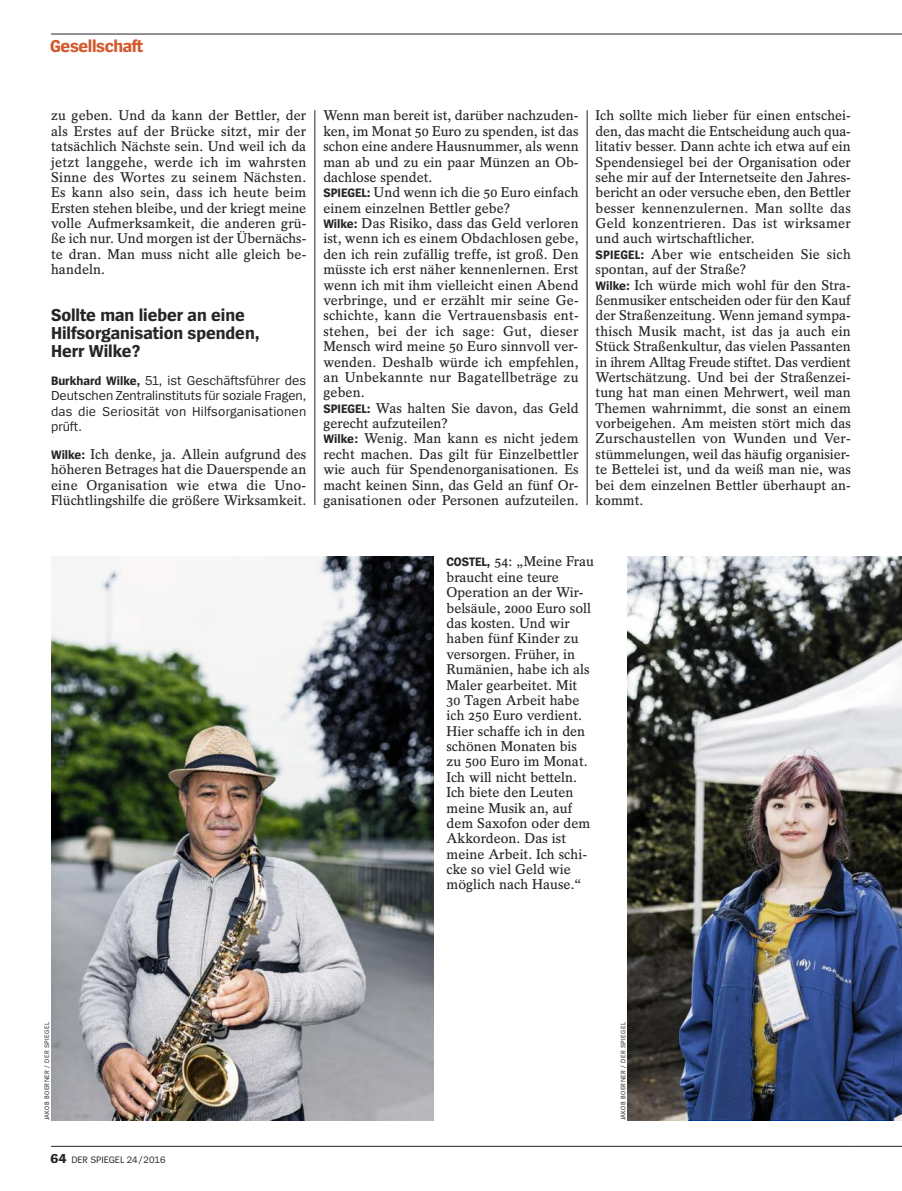
<style>
.page{position:relative;width:902px;height:1191px;background:#fff}
.page>*{position:absolute;margin:0;border:0;box-sizing:border-box;transform-origin:0 0}
.t1{font:700 18px/18px "Spiegel Sans";letter-spacing:-.005em;color:#272627}
.t2{font:700 18px "Spiegel Sans";letter-spacing:-.025em;color:#d3592c}
.t3{font:600 14.1px/15.5px "Spiegel Serif";color:#272627}
.t4{font:13.5px/15.5px "Spiegel Sans";letter-spacing:.015em;color:#272627;text-align:justify}
.t5{font:9.75px "Spiegel Sans";letter-spacing:-.005em;color:#272627}
.t6{font:6.75px "Spiegel Sans";letter-spacing:.05em;color:#272627}
.s1{font-weight:700;font-size:12.75px}
.s2{font-family:"Spiegel Sans";font-weight:700;font-size:12.75px}
.s3{font-weight:700;font-size:13.5px}
</style>
<div class="page">
<hr style="left:51px;top:34px;width:799px;height:1px;background:#272627">
<hr style="left:850px;top:34px;width:51px;height:1px;background:#272627">
<hr style="left:51px;top:1146px;width:799px;height:1px;background:#272627">
<hr style="left:850px;top:1146px;width:51px;height:1px;background:#272627">
<hr style="left:314px;top:110px;width:1px;height:395px;background:#272627">
<hr style="left:587px;top:110px;width:1px;height:395px;background:#272627">
<img style="left:627px;top:556px;width:274px;height:564px">
<img style="left:51px;top:556px;width:383px;height:564px">
<p class="t2" style="left:50px;top:39px;width:95px">Gesellschaft</p>
<p class="t3" style="left:51px;top:109px;width:257px;text-align:justify">zu geben. Und da kann der Bettler, der als Erstes auf der Brücke sitzt, mir der tatsächlich Nächste sein. Und weil ich da jetzt langgehe, werde ich im wahrsten Sinne des Wortes zu seinem Nächsten.<br>Es kann also sein, dass ich heute beim Ersten stehen bleibe, und der kriegt meine volle Aufmerksamkeit, die anderen grü&shy;ße ich nur. Und morgen ist der Übernächs&shy;te dran. Man muss nicht alle gleich be&shy;handeln.</p>
<p class="t1" style="left:51px;top:307px;width:210px">Sollte man lieber an eine<br>Hilfsorganisation spenden,<br>Herr Wilke?</p>
<p class="t4" style="left:51px;top:373px;width:257px"><span class="s1">Burkhard Wilke,</span> 51, ist Geschäftsführer des Deutschen Zentralinstituts für soziale Fragen, das die Seriosität von Hilfsorganisationen prüft.</p>
<p class="t3" style="left:51px;top:448px;width:257px;text-align:justify"><span class="s2">Wilke:</span> Ich denke, ja. Allein aufgrund des höheren Betrages hat die Dauerspende an eine Organisation wie etwa die Uno-Flüchtlingshilfe die größere Wirksamkeit.</p>
<p class="t3" style="left:323px;top:109px;width:257px">Wenn man bereit ist, darüber nachzuden&shy;ken, im Monat 50 Euro zu spenden, ist das schon eine andere Hausnummer, als wenn man ab und zu ein paar Münzen an Ob&shy;dachlose spendet.<br><span class="s2">SPIEGEL:</span> Und wenn ich die 50 Euro einfach einem einzelnen Bettler gebe?<br><span class="s2">Wilke:</span> Das Risiko, dass das Geld verloren ist, wenn ich es einem Obdachlosen gebe, den ich rein zufällig treffe, ist groß. Den müsste ich erst näher kennenlernen. Erst wenn ich mit ihm vielleicht einen Abend verbringe, und er erzählt mir seine Ge&shy;schichte, kann die Vertrauensbasis ent&shy;stehen, bei der ich sage: Gut, dieser Mensch wird meine 50 Euro sinnvoll ver&shy;wenden. Deshalb würde ich empfehlen, an Unbekannte nur Bagatellbeträge zu geben.<br><span class="s2">SPIEGEL:</span> Was halten Sie davon, das Geld gerecht aufzuteilen?<br><span class="s2">Wilke:</span> Wenig. Man kann es nicht jedem recht machen. Das gilt für Einzelbettler wie auch für Spendenorganisationen. Es macht keinen Sinn, das Geld an fünf Or&shy;ganisationen oder Personen aufzuteilen.</p>
<p class="t3" style="left:595px;top:109px;width:257px">Ich sollte mich lieber für einen entschei&shy;den, das macht die Entscheidung auch qua&shy;litativ besser. Dann achte ich etwa auf ein Spendensiegel bei der Organisation oder sehe mir auf der Internetseite den Jahres&shy;bericht an oder versuche eben, den Bettler besser kennenzulernen. Man sollte das Geld konzentrieren. Das ist wirksamer und auch wirtschaftlicher.<br><span class="s2">SPIEGEL:</span> Aber wie entscheiden Sie sich spontan, auf der Straße?<br><span class="s2">Wilke:</span> Ich würde mich wohl für den Stra&shy;ßenmusiker entscheiden oder für den Kauf der Straßenzeitung. Wenn jemand sympa&shy;thisch Musik macht, ist das ja auch ein Stück Straßenkultur, das vielen Passanten in ihrem Alltag Freude stiftet. Das verdient Wertschätzung. Und bei der Straßenzei&shy;tung hat man einen Mehrwert, weil man Themen wahrnimmt, die sonst an einem vorbeigehen. Am meisten stört mich das Zurschaustellen von Wunden und Ver&shy;stümmelungen, weil das häufig organisier&shy;te Bettelei ist, und da weiß man nie, was bei dem einzelnen Bettler überhaupt an&shy;kommt.</p>
<p class="t3" style="left:446px;top:555px;width:149px"><span class="s2">COSTEL,</span> 54: „Meine Frau braucht eine teure<br>Operation an der Wir&shy;belsäule, 2000 Euro soll das kosten. Und wir haben fünf Kinder zu versorgen. Früher, in<br>Rumänien, habe ich als<br>Maler gearbeitet. Mit<br>30 Tagen Arbeit habe ich 250 Euro verdient.<br>Hier schaffe ich in den schönen Monaten bis zu 500 Euro im Monat.<br>Ich will nicht betteln.<br>Ich biete den Leuten meine Musik an, auf dem Saxofon oder dem<br>Akkordeon. Das ist meine Arbeit. Ich schi&shy;cke so viel Geld wie möglich nach Hause.“</p>
<p class="t6" style="left:45px;top:1120px;width:99px;rotate:-90deg">JAKOB BOERNER / DER SPIEGEL</p>
<p class="t5" style="left:51px;top:1156px;width:116px"><span class="s3">64</span> DER SPIEGEL 24/2016</p>
<p class="t6" style="left:620px;top:1120px;width:99px;rotate:-90deg">JAKOB BOERNER / DER SPIEGEL</p>
</div>
